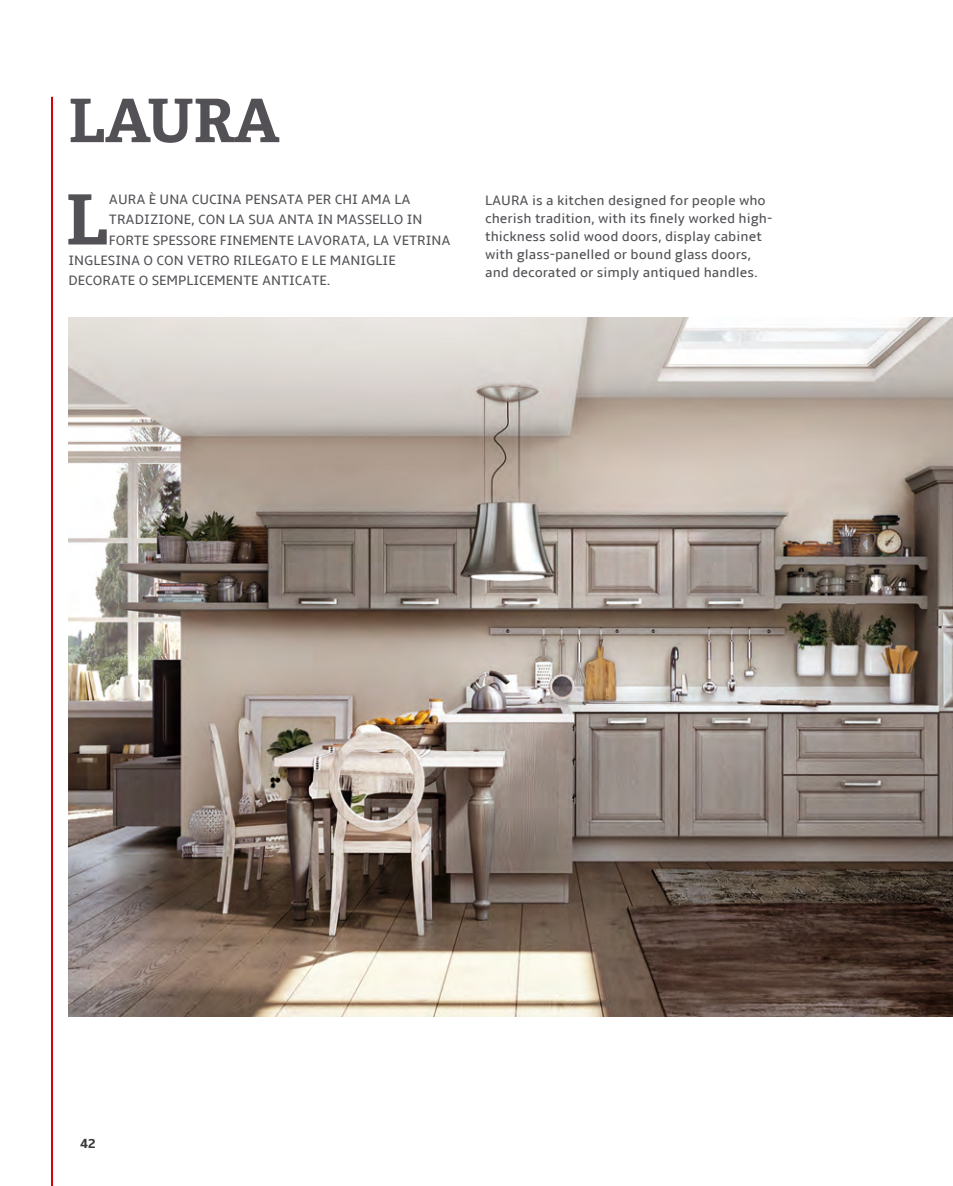
<style>
.page{position:relative;width:953px;height:1186px;background:#fff}
.page>*{position:absolute;margin:0;border:0;box-sizing:border-box;transform-origin:0 0}
.t1{font:700 69.2px "Adelle Basic";color:#535156}
.t2{font:700 60px "Adelle Basic";color:#535156}
.t3{font:14px/18px "Amble";color:#535156}
.t4{font:700 13.6px "Amble";color:#39373a}
</style>
<div class="page">
<hr style="left:51px;top:97px;width:2px;height:1089px;background:#d1010e">
<img style="left:68px;top:318px;width:885px;height:698px">
<h2 class="t2" style="left:68px;top:83px;width:43px">LAURA</h2>
<h1 class="t1" style="left:66px;top:176px;width:40px">L</h1>
<p class="t3" style="left:109px;top:191px;width:10px">AURA</p>
<p class="t3" style="left:149px;top:191px;width:21px">È UNA</p>
<p class="t3" style="left:192px;top:191px;width:10px">CUCINA</p>
<p class="t3" style="left:245px;top:191px;width:10px">PENSATA</p>
<p class="t3" style="left:307px;top:191px;width:9px">PER</p>
<p class="t3" style="left:335px;top:191px;width:9px">CHI</p>
<p class="t3" style="left:361px;top:191px;width:11px">AMA</p>
<p class="t3" style="left:394px;top:191px;width:9px">LA</p>
<p class="t3" style="left:109px;top:211px;width:10px">TRADIZIONE</p>
<p class="t3" style="left:191px;top:211px;width:17px">, CON</p>
<p class="t3" style="left:229px;top:211px;width:29px">LA SUA</p>
<p class="t3" style="left:278px;top:211px;width:10px">ANTA</p>
<p class="t3" style="left:317px;top:211px;width:24px">IN MASSELLO</p>
<p class="t3" style="left:407px;top:211px;width:8px">IN</p>
<p class="t3" style="left:109px;top:231px;width:9px">FORTE</p>
<p class="t3" style="left:153px;top:231px;width:9px">SPESSORE</p>
<p class="t3" style="left:220px;top:231px;width:10px">FINEMENTE</p>
<p class="t3" style="left:297px;top:231px;width:8px">LAVORATA</p>
<p class="t3" style="left:366px;top:231px;width:36px">, LA VETRINA</p>
<p class="t3" style="left:68px;top:251px;width:9px">INGLESINA</p>
<p class="t3" style="left:144px;top:251px;width:23px">O CON</p>
<p class="t3" style="left:187px;top:251px;width:10px">VETRO</p>
<p class="t3" style="left:233px;top:251px;width:8px">RILEGATO</p>
<p class="t3" style="left:301px;top:251px;width:38px">ELE MANIGLIE</p>
<p class="t3" style="left:68px;top:271px;width:10px">DECORATE</p>
<p class="t3" style="left:139px;top:271px;width:23px">O SEMPLICEMENTE</p>
<p class="t3" style="left:262px;top:271px;width:9px">ANTICATE</p>
<p class="t3" style="left:327px;top:271px;width:5px">.</p>
<p class="t3" style="left:485px;top:191px;width:289px">LAURA IS A KITCHEN DESIGNED FOR PEOPLE WHO CHERISH TRADITION, WITH ITS FINELY WORKED HIGH-THICKNESS SOLID WOOD DOORS, DISPLAY CABINET WITH GLASS-PANELLED OR BOUND GLASS DOORS, AND DECORATED OR SIMPLY ANTIQUED HANDLES.</p>
<p class="t4" style="left:80px;top:1135px;width:17px">42</p>
</div>
